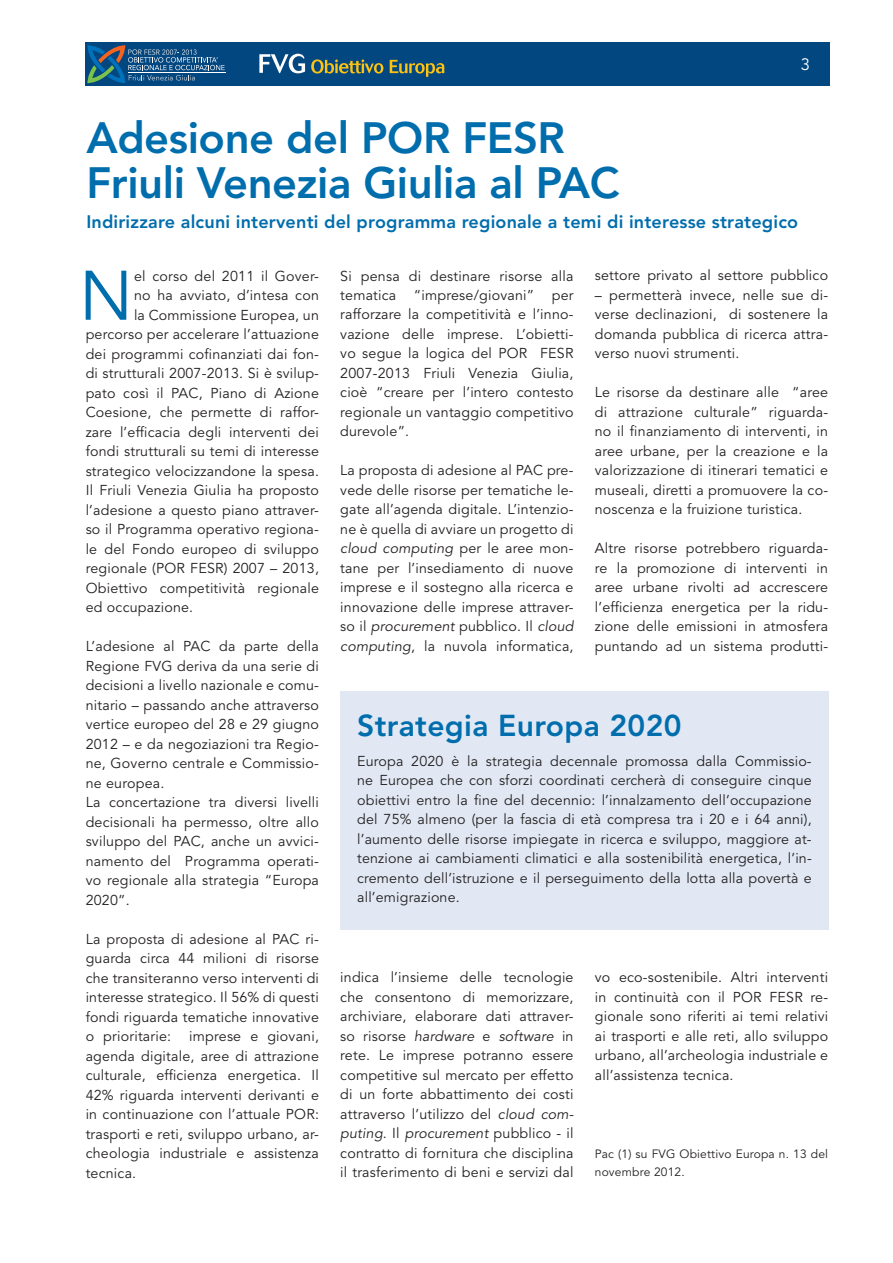
<style>
.page{position:relative;width:893px;height:1263px;background:#fff}
.page>*{position:absolute;margin:0;border:0;box-sizing:border-box;transform-origin:0 0}
.t1{font:69.3px "Avenir LT Std";color:#006dad}
.t2{font:800 43.5px/45px "Avenir LT Std";letter-spacing:-.01em;color:#006dad}
.t3{font:800 30px "Avenir LT Std";letter-spacing:.01em;color:#006dad}
.t4{font:800 18px "Avenir LT Std";letter-spacing:.01em;color:#006dad}
.t5{font:16.5px "Avenir LT Std";color:#fff}
.t6{font:14.25px/19.5px "Avenir LT Std";letter-spacing:.015em;color:#231f20;text-align:justify}
.t7{font:12px/18px "Avenir LT Std";letter-spacing:.015em;color:#231f20}
.s1{font-style:italic}
</style>
<div class="page">
<div style="left:85px;top:43px;width:744px;height:43px;background:#034780"></div>
<svg style="left:259px;top:54px;width:46px;height:19px"></svg>
<svg style="left:311px;top:59px;width:72px;height:15px"></svg>
<svg style="left:390px;top:60px;width:54px;height:17px"></svg>
<hr style="left:128px;top:73px;width:98px;height:1px;background:#fff">
<svg style="left:87px;top:45px;width:138px;height:39px"></svg>
<div style="left:340px;top:692px;width:489px;height:238px;background:#e1e8f3"></div>
<p class="t5" style="left:801px;top:55px;width:11px">3</p>
<h2 class="t2" style="left:86px;top:115px;width:535px">Adesione del POR FESR<br>Friuli Venezia Giulia al PAC</h2>
<p class="t4" style="left:86px;top:211px;width:713px">Indirizzare alcuni interventi del programma regionale a temi di interesse strategico</p>
<h1 class="t1" style="left:79px;top:256px;width:55px">N</h1>
<p class="t6" style="left:134px;top:266px;width:186px">el corso del 2011 il Gover-</p>
<p class="t6" style="left:134px;top:286px;width:186px">no ha avviato, d’intesa con</p>
<p class="t6" style="left:134px;top:305px;width:186px">la Commissione Europea, un</p>
<p class="t6" style="left:86px;top:325px;width:235px">percorso per accelerare l’attuazione</p>
<p class="t6" style="left:86px;top:344px;width:235px">dei programmi cofinanziati dai fon-</p>
<p class="t6" style="left:86px;top:364px;width:235px">di strutturali 2007-2013. Si è svilup-</p>
<p class="t6" style="left:86px;top:383px;width:235px">pato così il PAC, Piano di Azione</p>
<p class="t6" style="left:86px;top:403px;width:235px">Coesione, che permette di raffor-</p>
<p class="t6" style="left:86px;top:422px;width:235px">zare l’efficacia degli interventi dei</p>
<p class="t6" style="left:86px;top:442px;width:235px">fondi strutturali su temi di interesse</p>
<p class="t6" style="left:86px;top:461px;width:235px">strategico velocizzandone la spesa.</p>
<p class="t6" style="left:86px;top:481px;width:235px">Il Friuli Venezia Giulia ha proposto</p>
<p class="t6" style="left:86px;top:500px;width:235px">l’adesione a questo piano attraver-</p>
<p class="t6" style="left:86px;top:520px;width:235px">so il Programma operativo regiona-</p>
<p class="t6" style="left:86px;top:539px;width:235px">le del Fondo europeo di sviluppo</p>
<p class="t6" style="left:86px;top:559px;width:235px">regionale (POR FESR) 2007 – 2013,</p>
<p class="t6" style="left:86px;top:578px;width:235px">Obiettivo competitività regionale</p>
<p class="t6" style="left:86px;top:598px;width:109px">ed occupazione.</p>
<p class="t6" style="left:86px;top:637px;width:235px;text-align:left">L’adesione al PAC da parte della<br>Regione FVG deriva da una serie di decisioni a livello nazionale e comu&shy;nitario – passando anche attraverso vertice europeo del 28 e 29 giugno<br>2012 – e da negoziazioni tra Regio&shy;ne, Governo centrale e Commissio&shy;ne europea.<br>La concertazione tra diversi livelli decisionali ha permesso, oltre allo sviluppo del PAC, anche un avvici&shy;namento del Programma operati&shy;vo regionale alla strategia “Europa<br>2020”.</p>
<p class="t6" style="left:86px;top:929px;width:235px">La proposta di adesione al PAC ri&shy;guarda circa 44 milioni di risorse che transiteranno verso interventi di interesse strategico. Il 56% di questi fondi riguarda tematiche innovative o prioritarie:</p>
<p class="t6" style="left:86px;top:1027px;width:235px;text-indent:104px">imprese e giovani, agenda digitale, aree di attrazione culturale, efficienza energetica. Il 42% riguarda interventi derivanti e in continuazione con l’attuale POR: trasporti e reti, sviluppo urbano, ar&shy;cheologia industriale e assistenza tecnica.</p>
<p class="t6" style="left:340px;top:266px;width:235px">Si pensa di destinare risorse alla tematica “imprese/giovani” per rafforzare la competitività e l’inno&shy;vazione delle imprese. L’obietti&shy;vo segue la logica del POR FESR 2007-2013 Friuli Venezia Giulia, cioè “creare per l’intero contesto regionale un vantaggio competitivo durevole”.</p>
<p class="t6" style="left:340px;top:461px;width:235px">La proposta di adesione al PAC pre&shy;vede delle risorse per tematiche le&shy;gate all’agenda digitale. L’intenzio&shy;ne è quella di avviare un progetto di <span class="s1">cloud computing</span> per le aree mon&shy;tane per l’insediamento di nuove imprese e il sostegno alla ricerca e innovazione delle imprese attraver&shy;so il <span class="s1">procurement</span> pubblico. Il <span class="s1">cloud computing</span>, la nuvola informatica,</p>
<p class="t6" style="left:595px;top:266px;width:235px">settore privato al settore pubblico</p>
<p class="t6" style="left:595px;top:286px;width:235px">– permetterà invece, nelle sue di&shy;verse declinazioni, di sostenere la domanda pubblica di ricerca attra&shy;verso nuovi strumenti.</p>
<p class="t6" style="left:595px;top:383px;width:235px">Le risorse da destinare alle “aree di attrazione culturale” riguarda&shy;no il finanziamento di interventi, in aree urbane, per la creazione e la valorizzazione di itinerari tematici e museali, diretti a promuovere la co&shy;noscenza e la fruizione turistica.</p>
<p class="t6" style="left:595px;top:539px;width:235px">Altre risorse potrebbero riguarda&shy;re la promozione di interventi in aree urbane rivolti ad accrescere l’efficienza energetica per la ridu&shy;zione delle emissioni in atmosfera puntando ad un sistema produtti-</p>
<h3 class="t3" style="left:357px;top:707px;width:326px">Strategia Europa 2020</h3>
<p class="t6" style="left:357px;top:751px;width:456px">Europa 2020 è la strategia decennale promossa dalla Commissio&shy;ne Europea che con sforzi coordinati cercherà di conseguire cinque obiettivi entro la fine del decennio: l’innalzamento dell’occupazione del 75% almeno (per la fascia di età compresa tra i 20 e i 64 anni), l’aumento delle risorse impiegate in ricerca e sviluppo, maggiore at&shy;tenzione ai cambiamenti climatici e alla sostenibilità energetica, l’in&shy;cremento dell’istruzione e il perseguimento della lotta alla povertà e all’emigrazione.</p>
<p class="t6" style="left:340px;top:968px;width:235px">indica l’insieme delle tecnologie che consentono di memorizzare, archiviare, elaborare dati attraver&shy;so risorse <span class="s1">hardware</span> e <span class="s1">software</span> in rete. Le imprese potranno essere competitive sul mercato per effetto di un forte abbattimento dei costi attraverso l’utilizzo del <span class="s1">cloud com&shy;puting</span>. Il <span class="s1">procurement</span> pubblico - il contratto di fornitura che disciplina il trasferimento di beni e servizi dal</p>
<p class="t6" style="left:595px;top:968px;width:235px">vo eco-sostenibile. Altri interventi in continuità con il POR FESR re&shy;gionale sono riferiti ai temi relativi ai trasporti e alle reti, allo sviluppo urbano, all’archeologia industriale e all’assistenza tecnica.</p>
<p class="t7" style="left:595px;top:1145px;width:235px">Pac (1) su FVG Obiettivo Europa n. 13 del novembre 2012.</p>
</div>
